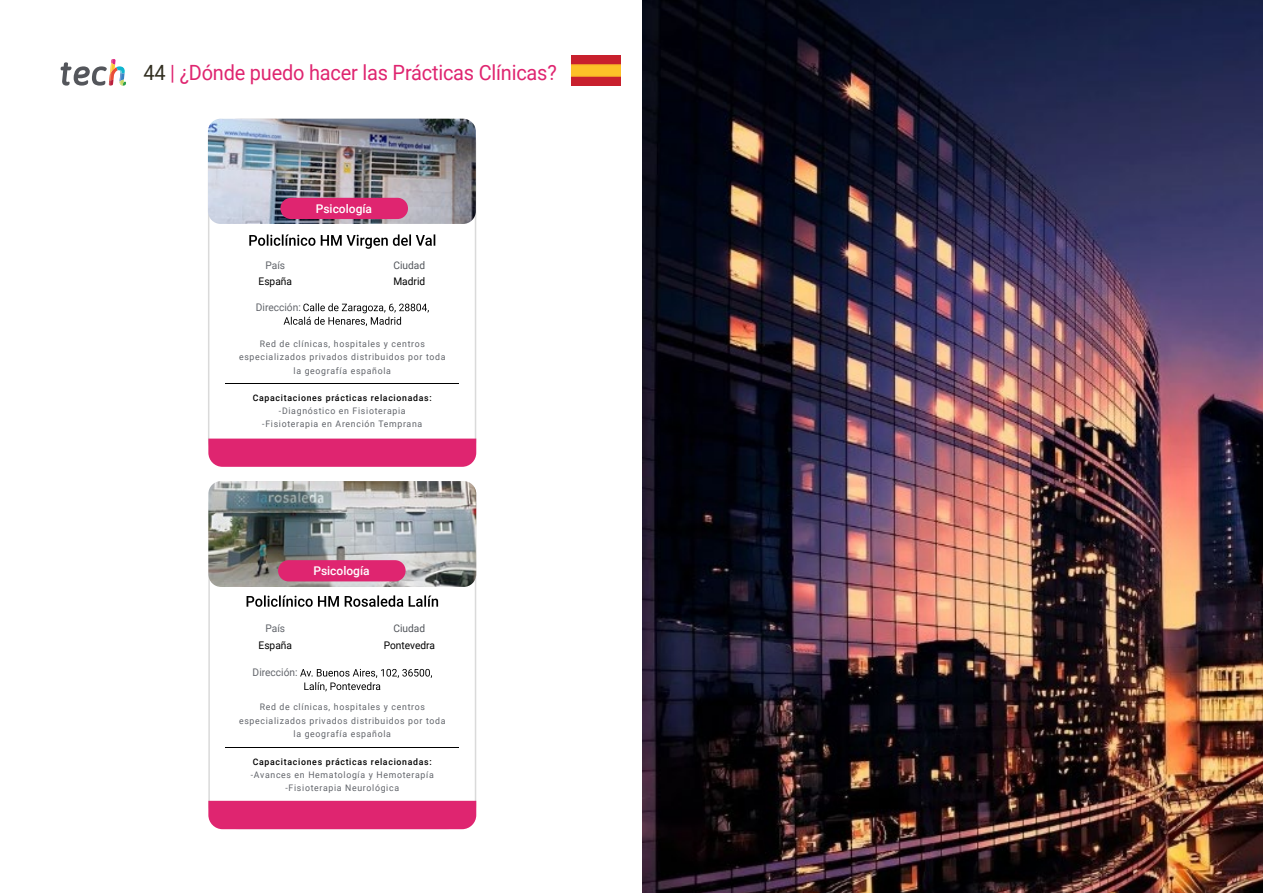
<style>
.page{position:relative;width:1263px;height:893px;background:#fff}
.page>*{position:absolute;margin:0;border:0;box-sizing:border-box;transform-origin:0 0}
.t1{font:21px "Roboto";letter-spacing:-.01em;color:#df2570;scale:.95 1}
.t2{font:500 12px "Roboto";color:#fff}
.t3{font:10.5px "Roboto";color:#61646a}
.t4{font:10.5px "Roboto";color:#000}
.t5{font:10.5px "Roboto";color:#52555b}
.t6{font:9px/13.5px "Roboto";letter-spacing:.08em;color:#61646a;text-align:center}
.t7{font:500 9px "Roboto";letter-spacing:.08em;color:#000}
.s1{color:#312e20}
</style>
<div class="page">
<svg style="left:61px;top:59px;width:65px;height:27px"></svg>
<img style="left:642px;top:0;width:621px;height:893px">
<img style="left:571px;top:56px;width:50px;height:29px">
<svg style="left:208px;top:492px;width:269px;height:338px"></svg>
<img style="left:208px;top:481px;width:268px;height:106px">
<div style="left:278px;top:560px;width:128px;height:21px;background:#df2570;border-radius:11px"></div>
<div style="left:208px;top:801px;width:268px;height:28px;background:#df2570"></div>
<hr style="left:225px;top:747px;width:234px;height:1px;background:#000">
<svg style="left:247px;top:595px;width:191px;height:12px"></svg>
<svg style="left:300px;top:669px;width:132px;height:22px"></svg>
<svg style="left:207px;top:118px;width:270px;height:337px"></svg>
<img style="left:208px;top:119px;width:268px;height:105px">
<div style="left:208px;top:439px;width:268px;height:28px;background:#df2570"></div>
<hr style="left:225px;top:383px;width:234px;height:1px;background:#000">
<svg style="left:249px;top:234px;width:186px;height:15px"></svg>
<svg style="left:284px;top:303px;width:145px;height:23px"></svg>
<div style="left:280px;top:198px;width:128px;height:21px;background:#df2570;border-radius:11px"></div>
<h1 class="t1" style="left:144px;top:57px;width:436px"><span class="s1">44</span> | ¿Dónde puedo hacer las Prácticas Clínicas?</h1>
<p class="t3" style="left:265px;top:258px;width:21px">País</p>
<p class="t4" style="left:259px;top:274px;width:35px">España</p>
<h2 class="t2" style="left:317px;top:200px;width:50px">Genérico</h2>
<h2 class="t2" style="left:316px;top:200px;width:58px">Psicología</h2>
<p class="t5" style="left:393px;top:258px;width:33px">Ciudad</p>
<p class="t4" style="left:393px;top:274px;width:33px">Madrid</p>
<p class="t3" style="left:256px;top:300px;width:46px">Dirección:</p>
<p class="t6" style="left:239px;top:336px;width:208px">Red de clínicas, hospitales y centros especializados privados distribuidos por toda la geografía española</p>
<p class="t7" style="left:253px;top:391px;width:180px">Capacitaciones prácticas relacionadas:</p>
<p class="t6" style="left:262px;top:404px;width:162px">-Diagnóstico en Fisioterapia -Fisioterapia en Arención Temprana</p>
<p class="t3" style="left:265px;top:621px;width:21px">País</p>
<p class="t4" style="left:259px;top:638px;width:35px">España</p>
<h2 class="t2" style="left:313px;top:563px;width:58px">Psicología</h2>
<p class="t5" style="left:393px;top:621px;width:33px">Ciudad</p>
<p class="t4" style="left:384px;top:638px;width:53px">Pontevedra</p>
<p class="t3" style="left:253px;top:665px;width:46px">Dirección:</p>
<p class="t6" style="left:239px;top:700px;width:208px">Red de clínicas, hospitales y centros especializados privados distribuidos por toda la geografía española</p>
<p class="t7" style="left:253px;top:755px;width:180px">Capacitaciones prácticas relacionadas:</p>
<p class="t6" style="left:251px;top:768px;width:184px">-Avances en Hematología y Hemoterapía -Fisioterapia Neurológica</p>
</div>
